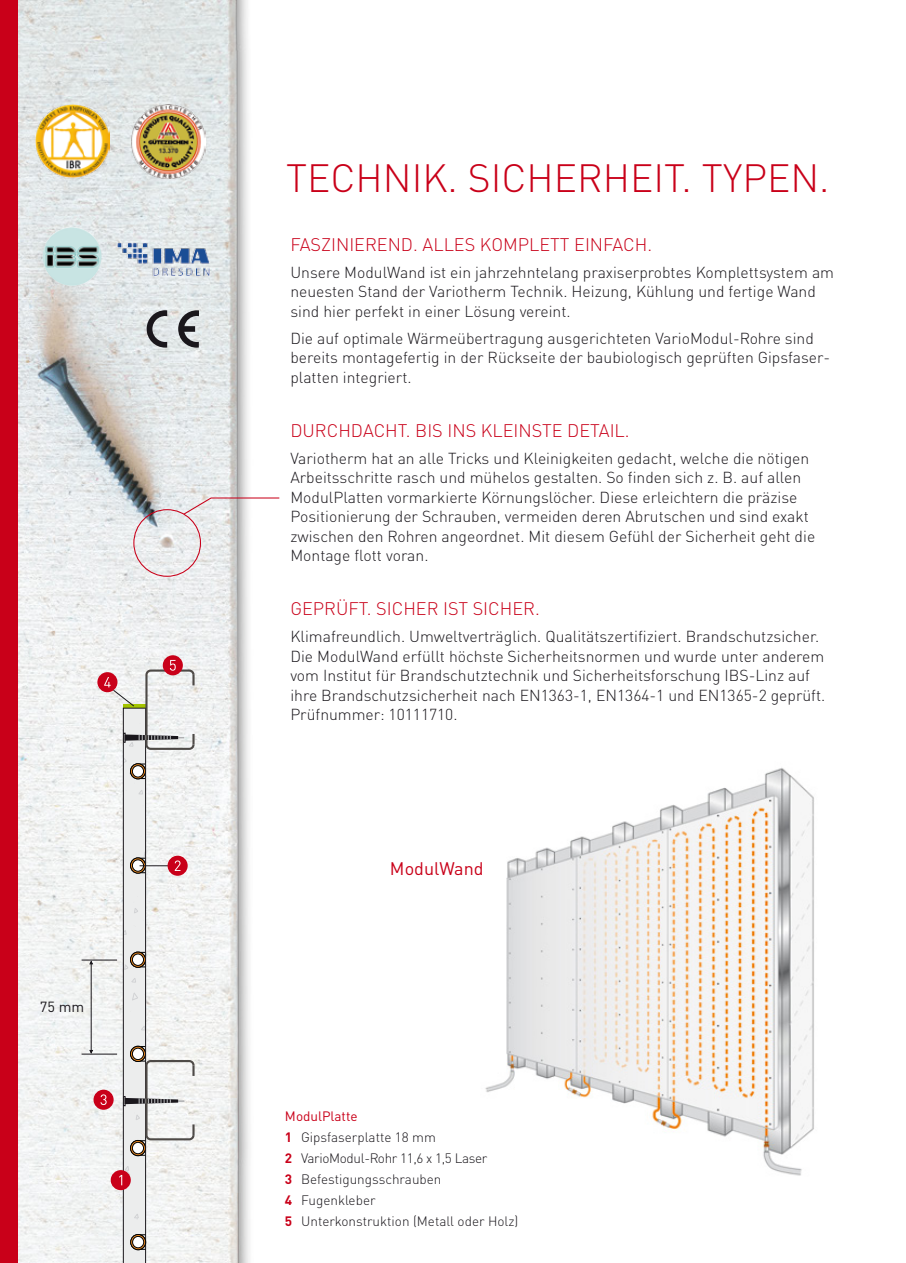
<style>
.page{position:relative;width:906px;height:1263px;background:#fff}
.page>*{position:absolute;margin:0;border:0;box-sizing:border-box;transform-origin:0 0}
.t1{font:300 39px "DIN Pro";color:#c90019}
.t2{font:300 18px "DIN Pro";color:#c90019}
.t3{font:18px "DIN Pro";color:#c90019}
.t4{font:300 15.75px/19.5px "DIN Pro";color:#1a171c}
.t5{font:14.55px "DIN Pro";color:#1a171c}
.t6{font:300 13.5px/21px "DIN Pro";color:#1a171c}
.s1{font-weight:400;color:#c90019}
.s2{font-weight:700;color:#c90019}
</style>
<div class="page">
<img style="left:485px;top:767px;width:329px;height:409px">
<img style="left:17px;top:0;width:246px;height:1263px">
<div style="left:0;top:0;width:17px;height:1263px;background:#c90019"></div>
<div style="left:133px;top:509px;width:68px;height:68px;border:1px solid #c90019;border-radius:50%"></div>
<hr style="left:211px;top:497px;width:68px;height:1px;background:#c90019">
<svg style="left:182px;top:496px;width:30px;height:20px"></svg>
<img style="left:43px;top:227px;width:59px;height:59px;border-radius:29px">
<img style="left:132px;top:105px;width:74px;height:74px">
<svg style="left:97px;top:672px;width:20px;height:20px"></svg>
<div style="left:93px;top:1090px;width:21px;height:20px;background:#c90019;border-radius:50%"></div>
<svg style="left:168px;top:856px;width:20px;height:20px"></svg>
<svg style="left:100px;top:677px;width:84px;height:586px"></svg>
<hr style="left:82px;top:960px;width:35px;height:1px;background:#1a171c">
<hr style="left:82px;top:1054px;width:35px;height:1px;background:#1a171c">
<hr style="left:91px;top:961px;width:1px;height:92px;background:#1a171c">
<div style="left:145px;top:1060px;width:50px;height:80px;border:2px solid #4e4a47;border-radius:4px"></div>
<svg style="left:192px;top:1065px;width:3px;height:11px"></svg>
<svg style="left:192px;top:1124px;width:3px;height:11px"></svg>
<div style="left:145px;top:669px;width:50px;height:81px;border:2px solid #4e4a47;border-radius:4px"></div>
<svg style="left:192px;top:675px;width:3px;height:10px"></svg>
<svg style="left:192px;top:734px;width:3px;height:11px"></svg>
<div style="left:163px;top:655px;width:20px;height:20px;background:#c90019;border-radius:50%"></div>
<svg style="left:170px;top:660px;width:6px;height:11px"></svg>
<img style="left:117px;top:243px;width:93px;height:32px">
<svg style="left:178px;top:310px;width:21px;height:38px"></svg>
<svg style="left:147px;top:310px;width:20px;height:38px"></svg>
<img style="left:35px;top:105px;width:74px;height:73px">
<p class="t5" style="left:40px;top:995px;width:46px">75 mm</p>
<h1 class="t1" style="left:286px;top:148px;width:545px">TECHNIK. SICHERHEIT. TYPEN.</h1>
<p class="t2" style="left:290px;top:230px;width:363px">FASZINIEREND. ALLES KOMPLETT EINFACH.</p>
<p class="t4" style="left:290px;top:261px;width:545px">Unsere ModulWand ist ein jahrzehntelang praxiserprobtes Komplettsystem am neuesten Stand der Variotherm Technik. Heizung, Kühlung und fertige Wand sind hier perfekt in einer Lösung vereint.</p>
<p class="t4" style="left:290px;top:327px;width:541px">Die auf optimale Wärmeübertragung ausgerichteten VarioModul-Rohre sind bereits montagefertig in der Rückseite der baubiologisch geprüften Gipsfaser&shy;platten integriert.</p>
<p class="t2" style="left:290px;top:416px;width:341px">DURCHDACHT. BIS INS KLEINSTE DETAIL.</p>
<p class="t4" style="left:290px;top:447px;width:526px">Variotherm hat an alle Tricks und Kleinigkeiten gedacht, welche die nötigen Arbeitsschritte rasch und mühelos gestalten. So finden sich z. B. auf allen ModulPlatten vormarkierte Körnungslöcher. Diese erleichtern die präzise Positionierung der Schrauben, vermeiden deren Abrutschen und sind exakt zwischen den Rohren angeordnet. Mit diesem Gefühl der Sicherheit geht die Montage flott voran.</p>
<p class="t2" style="left:290px;top:595px;width:251px">GEPRÜFT. SICHER IST SICHER.</p>
<p class="t4" style="left:290px;top:625px;width:536px">Klimafreundlich. Umweltverträglich. Qualitätszertifiziert. Brandschutzsicher.<br>Die ModulWand erfüllt höchste Sicherheitsnormen und wurde unter anderem vom Institut für Brandschutztechnik und Sicherheitsforschung IBS-Linz auf ihre Brandschutzsicherheit nach EN1363-1, EN1364-1 und EN1365-2 geprüft.<br>Prüfnummer: 10111710.</p>
<p class="t3" style="left:390px;top:855px;width:95px">ModulWand</p>
<p class="t6" style="left:285px;top:1104px;width:235px"><span class="s1">ModulPlatte<br></span><span class="s2">1</span> Gipsfaserplatte 18 mm<br><span class="s2">2</span> VarioModul-Rohr 11,6 x 1,5 Laser<br><span class="s2">3</span> Befestigungsschrauben<br><span class="s2">4</span> Fugenkleber<br><span class="s2">5</span> Unterkonstruktion (Metall oder Holz)</p>
</div>
